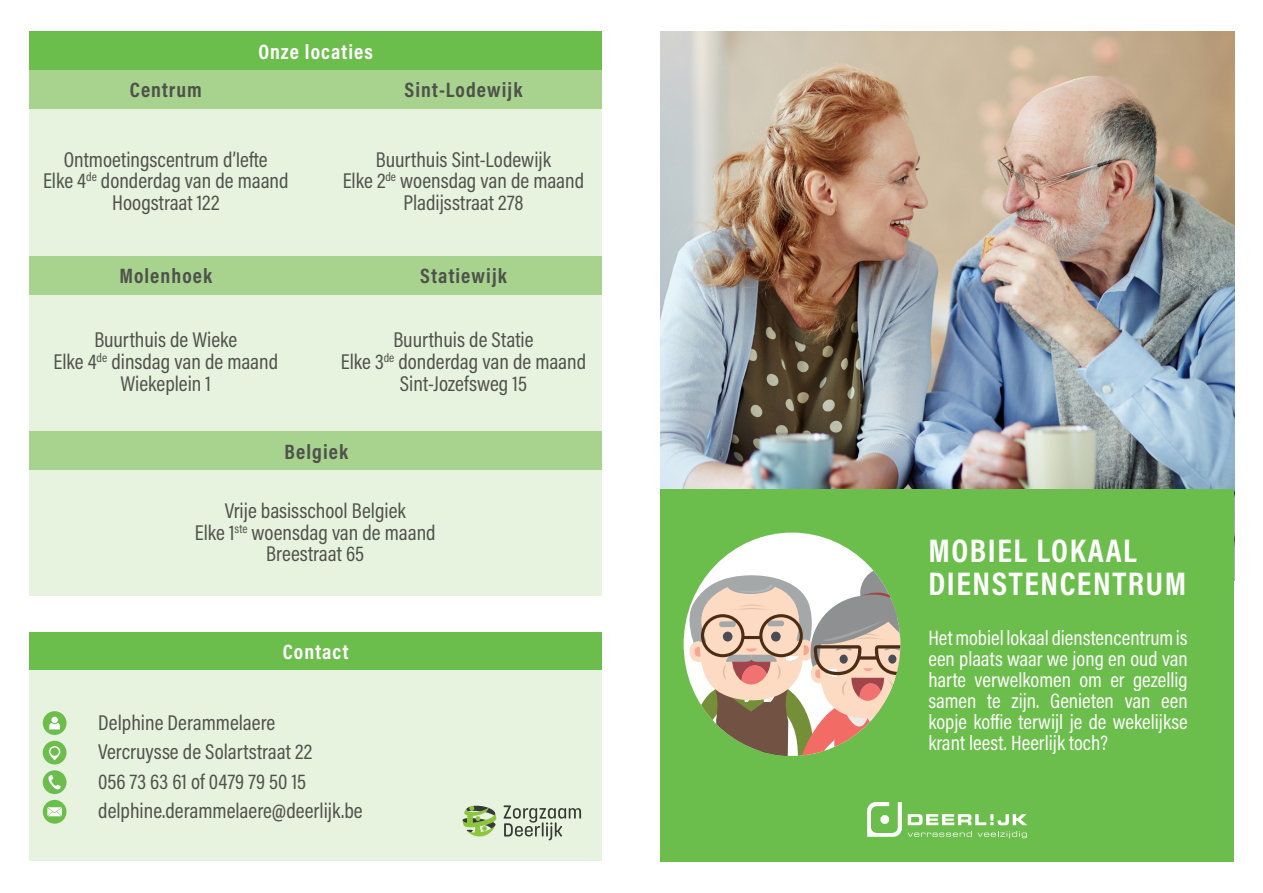
<style>
.page{position:relative;width:1263px;height:893px;background:#fff}
.page>*{position:absolute;margin:0;border:0;box-sizing:border-box;transform-origin:0 0}
.t1{font:700 33px "Acumin Pro Cond";letter-spacing:.05em;color:#fff}
.Body_copy{font:21.6px "Acumin Pro Cond";color:#4f524a}
.Body_copy-2{font:21px/21px "Acumin Pro Cond";color:#fff;text-align:justify}
.t2{font:700 21px "Acumin Pro Cond";letter-spacing:.05em;color:#4f524a}
.t3{font:700 21px "Acumin Pro Cond";letter-spacing:.05em;color:#fff}
</style>
<div class="page">
<img style="left:660px;top:32px;width:574px;height:457px">
<div style="left:660px;top:489px;width:574px;height:372px;background:#6cbe4c"></div>
<div style="left:684px;top:533px;width:216px;height:223px;background:#fff;border-radius:50%"></div>
<svg style="left:684px;top:567px;width:216px;height:189px"></svg>
<svg style="left:908px;top:814px;width:119px;height:11px"></svg>
<svg style="left:908px;top:831px;width:119px;height:7px"></svg>
<svg style="left:867px;top:802px;width:35px;height:35px"></svg>
<div style="left:29px;top:32px;width:572px;height:38px;background:#6cbe4c"></div>
<div style="left:29px;top:108px;width:572px;height:488px;background:#e7f2df"></div>
<div style="left:29px;top:70px;width:572px;height:38px;background:#a8d38f"></div>
<div style="left:29px;top:256px;width:572px;height:39px;background:#a8d38f"></div>
<div style="left:29px;top:432px;width:572px;height:38px;background:#a8d38f"></div>
<div style="left:29px;top:632px;width:572px;height:39px;background:#6cbe4c"></div>
<div style="left:29px;top:671px;width:572px;height:190px;background:#e7f2df"></div>
<div style="left:43px;top:741px;width:23px;height:23px;background:#6cbe4c;border-radius:50%"></div>
<svg style="left:49px;top:746px;width:11px;height:14px"></svg>
<div style="left:50px;top:747px;width:9px;height:9px;background:#6cbe4c;border-radius:50%"></div>
<div style="left:43px;top:770px;width:23px;height:24px;background:#6cbe4c;border-radius:50%"></div>
<svg style="left:48px;top:775px;width:13px;height:14px"></svg>
<div style="left:43px;top:800px;width:23px;height:24px;background:#6cbe4c;border-radius:50%"></div>
<svg style="left:47px;top:807px;width:15px;height:9px"></svg>
<div style="left:43px;top:711px;width:23px;height:24px;background:#6cbe4c;border-radius:50%"></div>
<svg style="left:49px;top:717px;width:11px;height:12px"></svg>
<svg style="left:503px;top:805px;width:78px;height:35px"></svg>
<svg style="left:463px;top:805px;width:34px;height:31px"></svg>
<p class="t3" style="left:258px;top:38px;width:116px">Onze locaties</p>
<p class="t2" style="left:130px;top:76px;width:74px">Centrum</p>
<p class="t2" style="left:405px;top:76px;width:119px">Sint-Lodewijk</p>
<p class="Body_copy" style="left:64px;top:145px;width:205px">Ontmoetingscentrum d’Iefte</p>
<p class="Body_copy" style="left:43px;top:167px;width:247px">Elke 4<sup>de</sup> donderdag van de maand</p>
<p class="Body_copy" style="left:112px;top:188px;width:109px">Hoogstraat 122</p>
<p class="Body_copy" style="left:376px;top:145px;width:177px">Buurthuis Sint-Lodewijk</p>
<p class="Body_copy" style="left:343px;top:167px;width:243px">Elke 2<sup>de</sup> woensdag van de maand</p>
<p class="Body_copy" style="left:403px;top:188px;width:122px">Pladijsstraat 278</p>
<p class="t2" style="left:120px;top:262px;width:94px">Molenhoek</p>
<p class="t2" style="left:420px;top:262px;width:88px">Statiewijk</p>
<p class="Body_copy" style="left:94px;top:326px;width:144px">Buurthuis de Wieke</p>
<p class="Body_copy" style="left:54px;top:348px;width:226px">Elke 4<sup>de</sup> dinsdag van de maand</p>
<p class="Body_copy" style="left:121px;top:369px;width:92px">Wiekeplein 1</p>
<p class="Body_copy" style="left:393px;top:326px;width:142px">Buurthuis de Statie</p>
<p class="Body_copy" style="left:341px;top:348px;width:247px">Elke 3<sup>de</sup> donderdag van de maand</p>
<p class="Body_copy" style="left:400px;top:369px;width:129px">Sint-Jozefsweg 15</p>
<p class="t2" style="left:285px;top:438px;width:65px">Belgiek</p>
<p class="Body_copy" style="left:225px;top:497px;width:183px">Vrije basisschool Belgiek</p>
<p class="Body_copy" style="left:195px;top:518px;width:242px">Elke 1<sup>ste</sup> woensdag van de maand</p>
<p class="Body_copy" style="left:266px;top:540px;width:99px">Breestraat 65</p>
<p class="t3" style="left:283px;top:638px;width:67px">Contact</p>
<p class="Body_copy" style="left:98px;top:709px;width:179px">Delphine Derammelaere</p>
<p class="Body_copy" style="left:98px;top:738px;width:215px">Vercruysse de Solartstraat 22</p>
<p class="Body_copy" style="left:98px;top:767px;width:209px">056 73 63 61 of 0479 79 50 15</p>
<p class="Body_copy" style="left:98px;top:796px;width:266px">delphine.derammelaere@deerlijk.be</p>
<p class="t1" style="left:928px;top:529px;width:210px">MOBIEL LOKAAL</p>
<p class="t1" style="left:928px;top:562px;width:259px">DIENSTENCENTRUM</p>
<p class="Body_copy-2" style="left:928px;top:627px;width:261px">Het mobiel lokaal dienstencentrum is een plaats waar we jong en oud van harte verwelkomen om er gezellig samen te zijn. Genieten van een kopje koffie terwijl je de wekelijkse krant leest. Heerlijk toch?</p>
</div>
